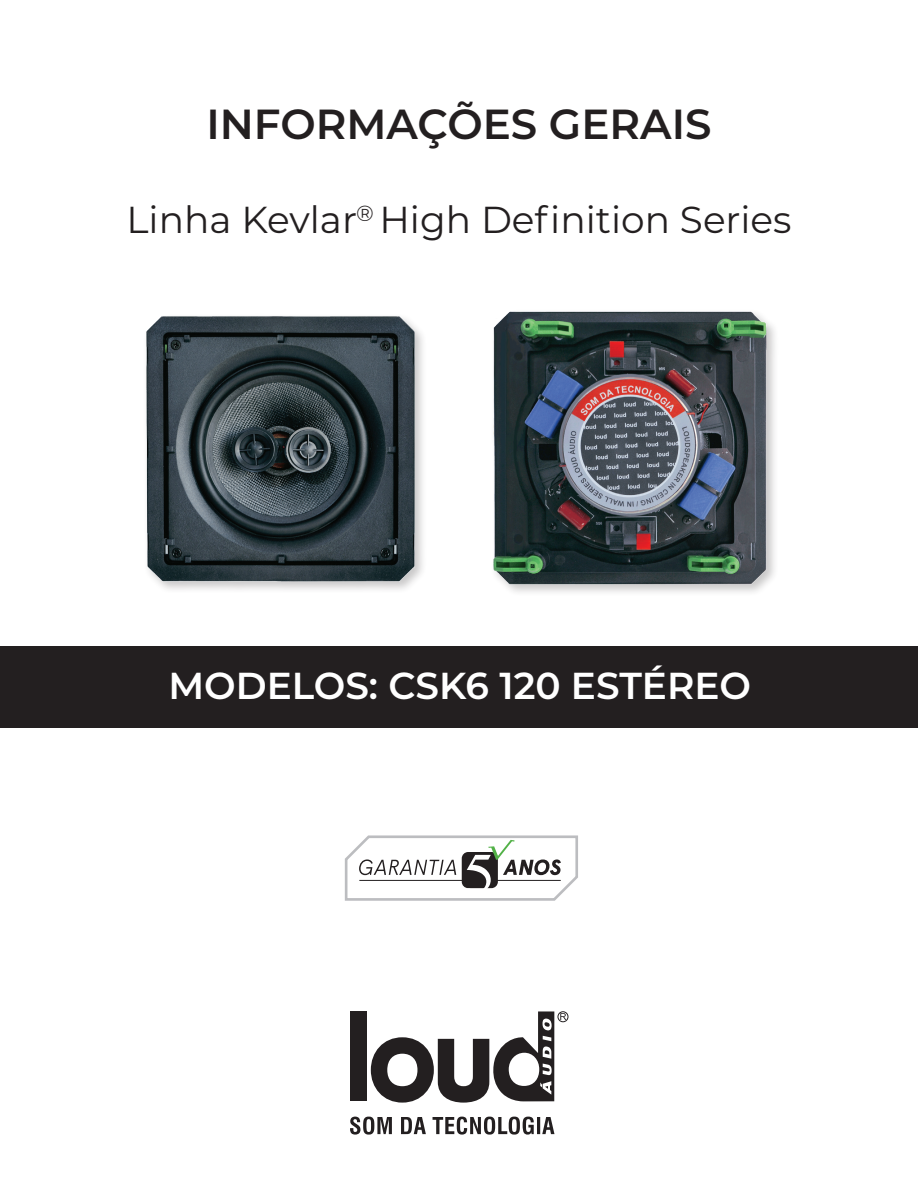
<style>
.page{position:relative;width:918px;height:1191px;background:#fff}
.page>*{position:absolute;margin:0;border:0;box-sizing:border-box;transform-origin:0 0}
.t1{font:600 42px "Montserrat";color:#231f20}
.t2{font:37.5px "Montserrat";color:#231f20}
.t3{font:600 37.5px "Montserrat";color:#fff}
</style>
<div class="page">
<div style="left:0;top:646px;width:918px;height:82px;background:#231f20"></div>
<div style="left:351px;top:1011px;width:16px;height:90px;background:#231f20"></div>
<svg style="left:371px;top:1011px;width:183px;height:91px"></svg>
<svg style="left:350px;top:1116px;width:204px;height:18px"></svg>
<div style="left:558px;top:1011px;width:10px;height:11px;border:1px solid #231f20;border-radius:50%"></div>
<svg style="left:560px;top:1013px;width:6px;height:7px"></svg>
<img style="left:146px;top:316px;width:277px;height:274px">
<div style="left:490px;top:308px;width:289px;height:288px;background:#231f20;opacity:.25"></div>
<svg style="left:344px;top:835px;width:234px;height:66px"></svg>
<p class="t1" style="left:206px;top:94px;width:507px">INFORMAÇÕES GERAIS</p>
<p class="t2" style="left:127px;top:194px;width:666px">Linha Kevlar<sup>®</sup> High Definition Series</p>
<p class="t3" style="left:168px;top:659px;width:584px">MODELOS: CSK6 120 ESTÉREO</p>
</div>
